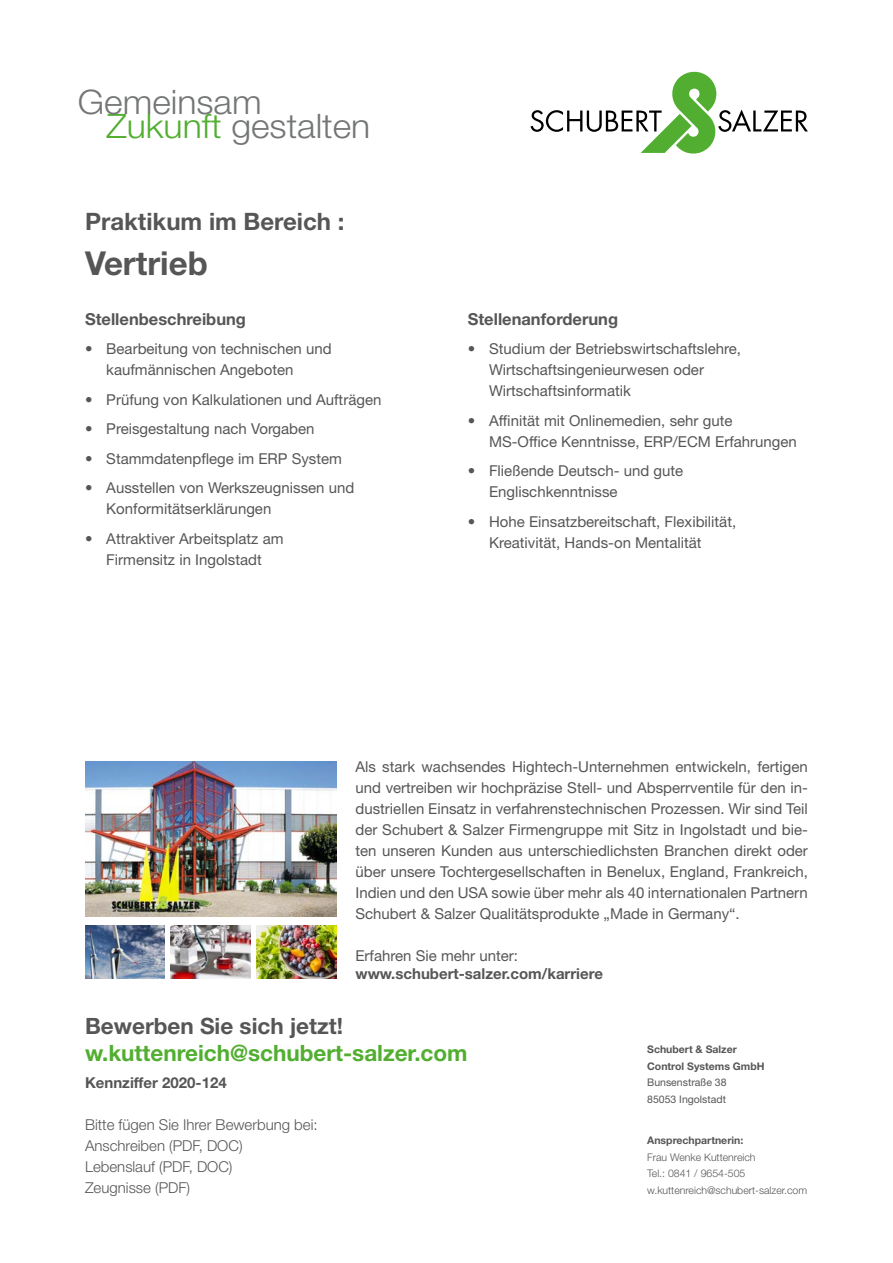
<style>
.page{position:relative;width:893px;height:1263px;background:#fff}
.page>*{position:absolute;margin:0;border:0;box-sizing:border-box;transform-origin:0 0}
.t1{font:300 33.75px "Helvetica Neue LT Std";color:#737675;scale:1.05 1}
.t2{font:700 33px "Helvetica Neue LT Pro";color:#565656}
.t3{font:700 24px "Helvetica Neue LT Pro";color:#565656}
.t4{font:700 22.5px/27px "Helvetica Neue LT Pro";color:#51ae30}
.t5{font:700 16.5px "Helvetica Neue LT Std";color:#565656}
.t6{font:15px/21px "Helvetica Neue LT Std";color:#565656}
.t7{font:15px/21px "Helvetica Neue LT Pro";color:#565656;text-align:justify}
.t8{font:300 15px "Helvetica Neue LT Pro";color:#565656}
.t9{font:700 15px "Helvetica Neue LT Pro";color:#565656}
.t10{font:300 10.5px/16.5px "Helvetica Neue LT Pro";color:#565656}
.t11{font:700 10.5px/16.5px "Helvetica Neue LT Pro";color:#565656}
.t12{font:10.5px/16.5px "Helvetica Neue LT Pro";color:#565656}
.s1{color:#51ae30}
.s2{color:#565656}
</style>
<div class="page">
<svg style="left:531px;top:71px;width:277px;height:83px"></svg>
<img style="left:85px;top:925px;width:80px;height:53px">
<img style="left:85px;top:762px;width:252px;height:154px">
<img style="left:171px;top:926px;width:80px;height:52px">
<img style="left:257px;top:926px;width:80px;height:52px">
<h1 class="t1" style="left:78px;top:81px;width:176px">Gemeinsam</h1>
<h1 class="t1" style="left:106px;top:105px;width:253px"><span class="s1">Zukunft</span> gestalten</h1>
<p class="t3" style="left:85px;top:206px;width:261px">Praktikum im Bereich :</p>
<p class="t2" style="left:85px;top:243px;width:124px">Vertrieb</p>
<p class="t5" style="left:85px;top:309px;width:163px">Stellenbeschreibung</p>
<p class="t6" style="left:106px;top:338px;width:227px;text-indent:-21px">• Bearbeitung von technischen und kaufmännischen Angeboten</p>
<p class="t6" style="left:85px;top:389px;width:298px">• Prüfung von Kalkulationen und Aufträgen</p>
<p class="t6" style="left:85px;top:418px;width:231px">• Preisgestaltung nach Vorgaben</p>
<p class="t6" style="left:85px;top:448px;width:258px">• Stammdatenpflege im ERP System</p>
<p class="t6" style="left:106px;top:477px;width:250px;text-indent:-21px">• Ausstellen von Werkszeugnissen und<br>Konformitätserklärungen</p>
<p class="t6" style="left:85px;top:528px;width:200px;text-align:center">• Attraktiver Arbeitsplatz am<br>Firmensitz in Ingolstadt</p>
<p class="t5" style="left:468px;top:309px;width:152px">Stellenanforderung</p>
<p class="t6" style="left:489px;top:338px;width:253px;text-indent:-21px">• Studium der Betriebswirtschaftslehre,<br>Wirtschaftsingenieurwesen oder<br>Wirtschaftsinformatik</p>
<p class="t6" style="left:489px;top:410px;width:309px;text-indent:-21px">• Affinität mit Onlinemedien, sehr gute<br>MS-Office Kenntnisse, ERP/ECM Erfahrungen</p>
<p class="t6" style="left:489px;top:460px;width:196px;text-indent:-21px">• Fließende Deutsch- und gute<br>Englischkenntnisse</p>
<p class="t6" style="left:489px;top:511px;width:249px;text-indent:-21px">• Hohe Einsatzbereitschaft, Flexibilität,<br>Kreativität, Hands-on Mentalität</p>
<p class="t7" style="left:355px;top:756px;width:454px">Als stark wachsendes Hightech-Unternehmen entwickeln, fertigen und vertreiben wir hochpräzise Stell- und Absperrventile für den in&shy;dustriellen Einsatz in verfahrenstechnischen Prozessen. Wir sind Teil der Schubert &amp; Salzer Firmengruppe mit Sitz in Ingolstadt und bie&shy;ten unseren Kunden aus unterschiedlichsten Branchen direkt oder über unsere Tochtergesellschaften in Benelux, England, Frankreich, Indien und den USA sowie über mehr als 40 internationalen Partnern Schubert &amp; Salzer Qualitätsprodukte „Made in Germany“.</p>
<p class="t7" style="left:355px;top:945px;width:164px">Erfahren Sie mehr unter:</p>
<p class="t9" style="left:355px;top:964px;width:249px">www.schubert-salzer.com/karriere</p>
<p class="t4" style="left:85px;top:1012px;width:384px"><span class="s2">Bewerben Sie sich jetzt! </span>w.kuttenreich@schubert-salzer.com</p>
<p class="t9" style="left:85px;top:1073px;width:143px">Kennziffer 2020-124</p>
<p class="t8" style="left:85px;top:1115px;width:234px">Bitte fügen Sie Ihrer Bewerbung bei:</p>
<p class="t8" style="left:85px;top:1136px;width:159px">Anschreiben (PDF, DOC)</p>
<p class="t8" style="left:85px;top:1157px;width:149px">Lebenslauf (PDF, DOC)</p>
<p class="t8" style="left:85px;top:1178px;width:107px">Zeugnisse (PDF)</p>
<p class="t11" style="left:647px;top:1041px;width:119px">Schubert &amp; Salzer<br>Control Systems GmbH</p>
<p class="t12" style="left:647px;top:1074px;width:81px">Bunsenstraße 38<br>85053 Ingolstadt</p>
<p class="t11" style="left:647px;top:1132px;width:98px">Ansprechpartnerin:</p>
<p class="t10" style="left:647px;top:1148px;width:161px">Frau Wenke Kuttenreich<br>Tel.: 0841 / 9654-505 w.kuttenreich@schubert-salzer.com</p>
</div>
